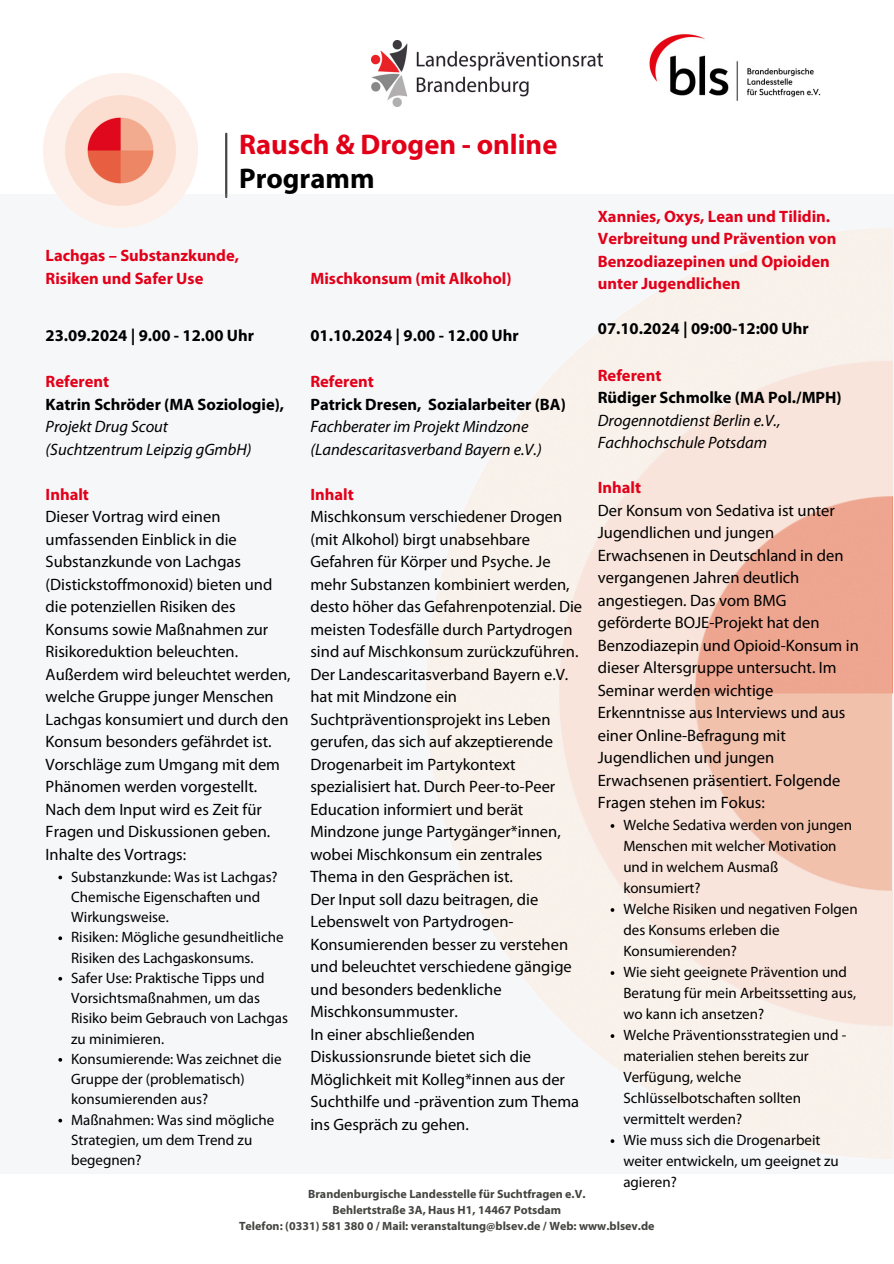
<style>
.page{position:relative;width:894px;height:1264px;background:#fff}
.page>*{position:absolute;margin:0;border:0;box-sizing:border-box;transform-origin:0 0}
.t1{font:700 28.5px "Myriad Pro";color:#e20019}
.t2{font:700 28.5px "Myriad Pro";color:#000}
.t3{font:16.5px/22.5px "Myriad Pro";color:#000}
.t4{font:italic 16.5px/22.5px "Myriad Pro";color:#000}
.t5{font:700 16.5px/22.5px "Myriad Pro";color:#e20019}
.t6{font:700 16.5px "Myriad Pro";color:#000}
.t7{font:15px/21px "Myriad Pro";color:#000}
.t8{font:700 12px "Myriad Pro";color:#444440}
.s1{font-weight:700;font-style:normal;color:#e20019}
.s2{font-weight:700;font-style:normal}
.s3{font-weight:700;color:#e20019}
</style>
<div class="page">
<hr style="left:225px;top:134px;width:2px;height:63px;background:#444440">
<div style="left:0;top:194px;width:893px;height:980px;background:#f6f7f9"></div>
<img style="left:426px;top:228px;width:466px;height:930px">
<img style="left:43px;top:73px;width:155px;height:154px">
<svg style="left:610px;top:824px;width:4px;height:3px"></svg>
<svg style="left:610px;top:908px;width:4px;height:3px"></svg>
<svg style="left:610px;top:971px;width:4px;height:3px"></svg>
<svg style="left:610px;top:1034px;width:4px;height:3px"></svg>
<svg style="left:610px;top:1139px;width:4px;height:3px"></svg>
<svg style="left:58px;top:875px;width:4px;height:4px"></svg>
<svg style="left:58px;top:936px;width:4px;height:4px"></svg>
<svg style="left:58px;top:976px;width:4px;height:4px"></svg>
<svg style="left:58px;top:1058px;width:4px;height:3px"></svg>
<svg style="left:58px;top:1118px;width:4px;height:4px"></svg>
<img style="left:649px;top:34px;width:172px;height:67px">
<img style="left:371px;top:41px;width:231px;height:65px">
<h3 class="t1" style="left:239px;top:132px;width:320px">Rausch &amp; Drogen - online</h3>
<h3 class="t2" style="left:239px;top:166px;width:137px">Programm</h3>
<p class="t5" style="left:597px;top:206px;width:240px">Xannies, Oxys, Lean und Tilidin.<br>Verbreitung und Prävention von<br>Benzodiazepinen und Opioiden unter Jugendlichen</p>
<h1 class="t6" style="left:597px;top:322px;width:212px">07.10.2024 | 09:00-12:00 Uhr</h1>
<h1 class="t4" style="left:597px;top:365px;width:245px"><span class="s1">Referent<br></span><span class="s2">Rüdiger Schmolke (MA Pol./MPH)<br></span>Drogennotdienst Berlin e.V.,<br>Fachhochschule Potsdam</h1>
<h2 class="t3" style="left:597px;top:478px;width:262px"><span class="s3">Inhalt<br></span>Der Konsum von Sedativa ist unter<br>Jugendlichen und jungen<br>Erwachsenen in Deutschland in den vergangenen Jahren deutlich angestiegen. Das vom BMG geförderte BOJE-Projekt hat den<br>Benzodiazepin und Opioid-Konsum in dieser Altersgruppe untersucht. Im<br>Seminar werden wichtige<br>Erkenntnisse aus Interviews und aus einer Online-Befragung mit<br>Jugendlichen und jungen<br>Erwachsenen präsentiert. Folgende<br>Fragen stehen im Fokus:</h2>
<h2 class="t7" style="left:623px;top:815px;width:230px">Welche Sedativa werden von jungen<br>Menschen mit welcher Motivation und in welchem Ausmaß konsumiert?</h2>
<h3 class="t7" style="left:623px;top:899px;width:236px">Welche Risiken und negativen Folgen des Konsums erleben die<br>Konsumierenden?</h3>
<h3 class="t7" style="left:623px;top:962px;width:234px">Wie sieht geeignete Prävention und<br>Beratung für mein Arbeitssetting aus, wo kann ich ansetzen?</h3>
<p class="t7" style="left:623px;top:1025px;width:224px">Welche Präventionsstrategien und - materialien stehen bereits zur<br>Verfügung, welche<br>Schlüsselbotschaften sollten vermittelt werden?</p>
<p class="t7" style="left:623px;top:1130px;width:217px">Wie muss sich die Drogenarbeit weiter entwickeln, um geeignet zu agieren?</p>
<p class="t5" style="left:46px;top:246px;width:195px">Lachgas – Substanzkunde,<br>Risiken und Safer Use</p>
<p class="t5" style="left:310px;top:268px;width:203px">Mischkonsum (mit Alkohol)</p>
<p class="t6" style="left:46px;top:328px;width:210px">23.09.2024 | 9.00 - 12.00 Uhr</p>
<p class="t4" style="left:46px;top:372px;width:240px"><span class="s1">Referent<br></span><span class="s2">Katrin Schröder (MA Soziologie),<br></span>Projekt Drug Scout<br>(Suchtzentrum Leipzig gGmbH)</p>
<h2 class="t3" style="left:46px;top:484px;width:246px"><span class="s3">Inhalt<br></span>Dieser Vortrag wird einen umfassenden Einblick in die<br>Substanzkunde von Lachgas (Distickstoffmonoxid) bieten und die potenziellen Risiken des<br>Konsums sowie Maßnahmen zur<br>Risikoreduktion beleuchten.<br>Außerdem wird beleuchtet werden, welche Gruppe junger Menschen<br>Lachgas konsumiert und durch den<br>Konsum besonders gefährdet ist.<br>Vorschläge zum Umgang mit dem<br>Phänomen werden vorgestellt.<br>Nach dem Input wird es Zeit für<br>Fragen und Diskussionen geben.<br>Inhalte des Vortrags:</h2>
<h2 class="t7" style="left:71px;top:867px;width:208px;line-height:20.2px">Substanzkunde: Was ist Lachgas?<br>Chemische Eigenschaften und<br>Wirkungsweise.</h2>
<h3 class="t7" style="left:71px;top:928px;width:214px;line-height:20.2px">Risiken: Mögliche gesundheitliche<br>Risiken des Lachgaskonsums.</h3>
<h3 class="t7" style="left:71px;top:969px;width:218px;line-height:20.2px">Safer Use: Praktische Tipps und<br>Vorsichtsmaßnahmen, um das<br>Risiko beim Gebrauch von Lachgas zu minimieren.</h3>
<h2 class="t7" style="left:71px;top:1050px;width:212px;line-height:20.2px">Konsumierende: Was zeichnet die<br>Gruppe der (problematisch) konsumierenden aus?</h2>
<h2 class="t7" style="left:71px;top:1110px;width:205px;line-height:20.2px">Maßnahmen: Was sind mögliche<br>Strategien, um dem Trend zu begegnen?</h2>
<p class="t6" style="left:310px;top:328px;width:210px">01.10.2024 | 9.00 - 12.00 Uhr</p>
<p class="t4" style="left:310px;top:372px;width:257px"><span class="s1">Referent<br></span><span class="s2">Patrick Dresen, Sozialarbeiter (BA)<br></span>Fachberater im Projekt Mindzone (Landescaritasverband Bayern e.V.)</p>
<p class="t3" style="left:310px;top:484px;width:273px"><span class="s3">Inhalt<br></span>Mischkonsum verschiedener Drogen (mit Alkohol) birgt unabsehbare<br>Gefahren für Körper und Psyche. Je mehr Substanzen kombiniert werden, desto höher das Gefahrenpotenzial. Die meisten Todesfälle durch Partydrogen sind auf Mischkonsum zurückzuführen.<br>Der Landescaritasverband Bayern e.V. hat mit Mindzone ein<br>Suchtpräventionsprojekt ins Leben gerufen, das sich auf akzeptierende<br>Drogenarbeit im Partykontext spezialisiert hat. Durch Peer-to-Peer<br>Education informiert und berät<br>Mindzone junge Partygänger*innen, wobei Mischkonsum ein zentrales<br>Thema in den Gesprächen ist.<br>Der Input soll dazu beitragen, die<br>Lebenswelt von Partydrogen-<br>Konsumierenden besser zu verstehen und beleuchtet verschiedene gängige und besonders bedenkliche<br>Mischkonsummuster.<br>In einer abschließenden<br>Diskussionsrunde bietet sich die<br>Möglichkeit mit Kolleg*innen aus der<br>Suchthilfe und -prävention zum Thema ins Gespräch zu gehen.</p>
<p class="t8" style="left:308px;top:1189px;width:279px">Brandenburgische Landesstelle für Suchtfragen e.V.</p>
<p class="t8" style="left:332px;top:1205px;width:230px">Behlertstraße 3A, Haus H1, 14467 Potsdam</p>
<p class="t8" style="left:239px;top:1221px;width:417px">Telefon: (0331) 581 380 0 / Mail: veranstaltung@blsev.de / Web: www.blsev.de</p>
</div>
